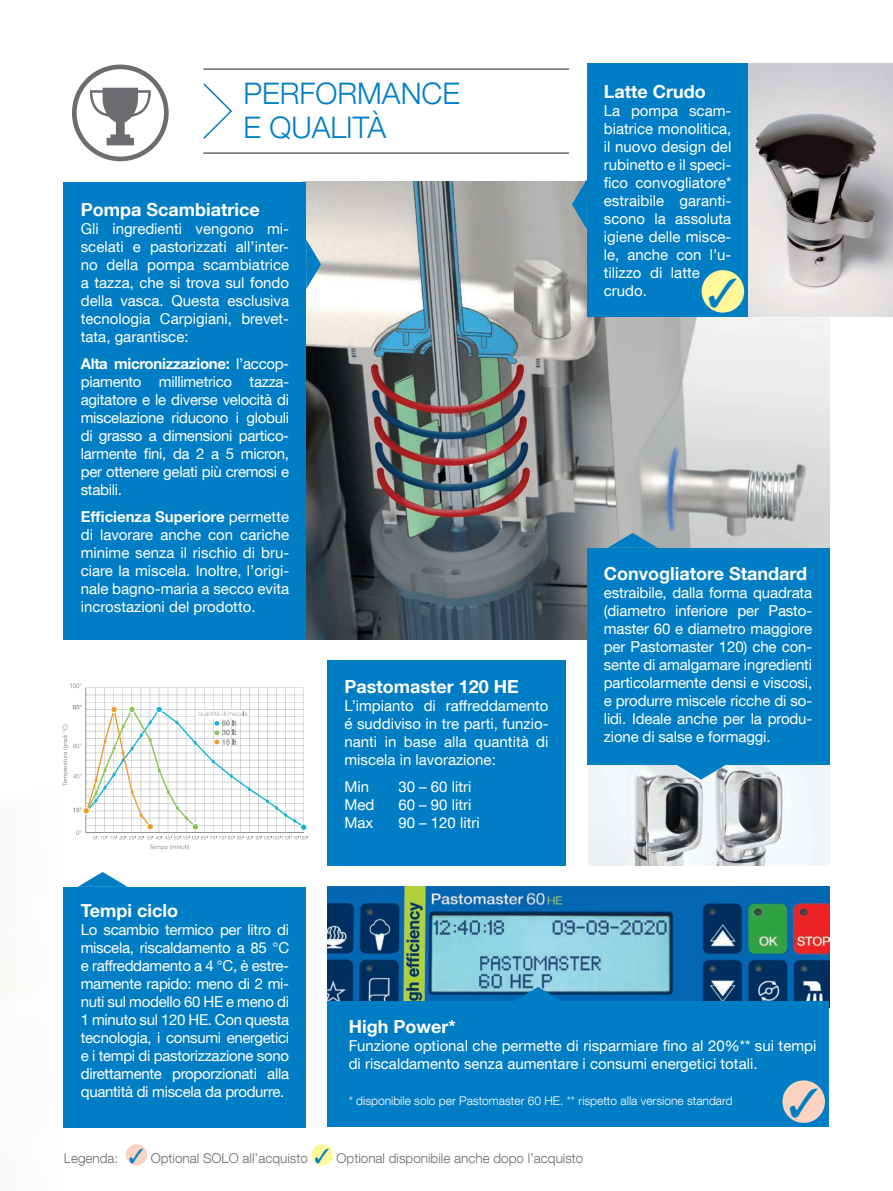
<style>
.page{position:relative;width:893px;height:1191px;background:#fff}
.page>*{position:absolute;margin:0;border:0;box-sizing:border-box;transform-origin:0 0}
.t1{font:300 29.7px/34.8px "Helvetica Neue LT Com";color:#007ec5}
.t2{font:700 18px "Helvetica Neue LT Com";color:#fff}
.t3{font:15px/18px "Helvetica Neue LT Com";color:#fff;text-align:justify}
.t4{font:300 13.5px "Helvetica Neue LT Com";color:#6c6d70}
.t5{font:300 12px "Helvetica Neue LT Com";color:#fff}
.s1{font-weight:700}
.s2{color:#007ec5}
</style>
<div class="page">
<img style="left:63px;top:182px;width:1px;height:946px">
<img style="left:327px;top:887px;width:502px;height:114px">
<img style="left:588px;top:764px;width:241px;height:101px">
<img style="left:306px;top:182px;width:523px;height:457px">
<hr style="left:203px;top:153px;width:366px;height:1px;background:#231f20">
<svg style="left:203px;top:83px;width:29px;height:56px"></svg>
<svg style="left:72px;top:65px;width:97px;height:96px"></svg>
<hr style="left:203px;top:69px;width:366px;height:1px;background:#231f20">
<div style="left:64px;top:182px;width:242px;height:457px;background:#007ec5"></div>
<svg style="left:306px;top:239px;width:15px;height:50px"></svg>
<svg style="left:78px;top:872px;width:50px;height:15px"></svg>
<div style="left:64px;top:887px;width:242px;height:240px;background:#007ec5"></div>
<svg style="left:676px;top:764px;width:50px;height:15px"></svg>
<svg style="left:608px;top:533px;width:50px;height:15px"></svg>
<svg style="left:572px;top:179px;width:15px;height:50px"></svg>
<div style="left:587px;top:548px;width:242px;height:216px;background:#007ec5"></div>
<div style="left:327px;top:660px;width:239px;height:205px;background:#007ec5"></div>
<svg style="left:513px;top:986px;width:50px;height:15px"></svg>
<div style="left:327px;top:1001px;width:502px;height:126px;background:#007ec5"></div>
<div style="left:587px;top:64px;width:161px;height:253px;background:#007ec5"></div>
<div style="left:58px;top:680px;width:254px;height:174px;background:#fff"></div>
<hr style="left:86px;top:702px;width:218px;height:1px;background:#929497">
<hr style="left:86px;top:695px;width:218px;height:1px;background:#929497">
<hr style="left:86px;top:687px;width:218px;height:1px;background:#929497">
<hr style="left:249px;top:688px;width:1px;height:144px;background:#929497">
<hr style="left:240px;top:688px;width:1px;height:144px;background:#929497">
<hr style="left:231px;top:688px;width:1px;height:144px;background:#929497">
<hr style="left:222px;top:688px;width:1px;height:144px;background:#929497">
<hr style="left:213px;top:688px;width:1px;height:144px;background:#929497">
<hr style="left:204px;top:688px;width:1px;height:144px;background:#929497">
<hr style="left:195px;top:688px;width:1px;height:144px;background:#929497">
<hr style="left:186px;top:688px;width:1px;height:144px;background:#929497">
<hr style="left:177px;top:688px;width:1px;height:144px;background:#929497">
<hr style="left:168px;top:688px;width:1px;height:144px;background:#929497">
<hr style="left:159px;top:688px;width:1px;height:144px;background:#929497">
<hr style="left:150px;top:688px;width:1px;height:144px;background:#929497">
<hr style="left:141px;top:688px;width:1px;height:144px;background:#929497">
<hr style="left:132px;top:688px;width:1px;height:144px;background:#929497">
<hr style="left:123px;top:688px;width:1px;height:144px;background:#929497">
<hr style="left:114px;top:688px;width:1px;height:144px;background:#929497">
<hr style="left:104px;top:688px;width:1px;height:144px;background:#929497">
<hr style="left:95px;top:688px;width:1px;height:144px;background:#929497">
<hr style="left:258px;top:688px;width:1px;height:144px;background:#929497">
<hr style="left:267px;top:688px;width:1px;height:144px;background:#929497">
<hr style="left:276px;top:688px;width:1px;height:144px;background:#929497">
<hr style="left:285px;top:688px;width:1px;height:144px;background:#929497">
<hr style="left:295px;top:688px;width:1px;height:144px;background:#929497">
<hr style="left:304px;top:688px;width:1px;height:144px;background:#929497">
<svg style="left:70px;top:683px;width:12px;height:5px"></svg>
<hr style="left:85px;top:687px;width:1px;height:145px;background:#929497">
<svg style="left:63px;top:705px;width:245px;height:145px"></svg>
<img style="left:748px;top:64px;width:145px;height:253px">
<div style="left:126px;top:1144px;width:21px;height:21px;background:#fcd2c0;border-radius:50%"></div>
<div style="left:312px;top:1144px;width:21px;height:21px;background:#fff79a;border-radius:50%"></div>
<div style="left:702px;top:270px;width:42px;height:43px;background:#fff79a;border-radius:50%"></div>
<div style="left:782px;top:1080px;width:43px;height:43px;background:#fcd2c0;border-radius:50%"></div>
<h1 class="t1" style="left:244px;top:75px;width:218px">PERFORMANCE<br>E QUALITÀ</h1>
<p class="t2" style="left:81px;top:198px;width:180px">Pompa Scambiatrice</p>
<p class="t3" style="left:81px;top:219px;width:210px">Gli ingredienti vengono mi&shy;scelati e pastorizzati all’inter&shy;no della pompa scambiatrice a tazza, che si trova sul fondo della vasca. Questa esclusiva tecnologia Carpigiani, brevet&shy;tata, garantisce:</p>
<p class="t3" style="left:81px;top:354px;width:210px"><span class="s1">Alta micronizzazione:</span> l’accop&shy;piamento millimetrico tazza&shy;agitatore e le diverse velocità di miscelazione riducono i globuli di grasso a dimensioni partico&shy;larmente fini, da 2 a 5 micron, per ottenere gelati più cremosi e stabili.</p>
<p class="t3" style="left:81px;top:507px;width:210px"><span class="s1">Efficienza Superiore</span> permette di lavorare anche con cariche minime senza il rischio di bru&shy;ciare la miscela. Inoltre, l’origi&shy;nale bagno-maria a secco evita incrostazioni del prodotto.</p>
<p class="t2" style="left:344px;top:675px;width:176px">Pastomaster 120 HE</p>
<p class="t3" style="left:344px;top:696px;width:206px">L’impianto di raffreddamento é suddiviso in tre parti, funzio&shy;nanti in base alla quantità di miscela in lavorazione:</p>
<p class="t3" style="left:344px;top:777px;width:26px">Min</p>
<p class="t3" style="left:398px;top:777px;width:75px">30 – 60 litri</p>
<p class="t3" style="left:344px;top:795px;width:32px">Med</p>
<p class="t3" style="left:398px;top:795px;width:75px">60 – 90 litri</p>
<p class="t3" style="left:344px;top:813px;width:30px">Max</p>
<p class="t3" style="left:398px;top:813px;width:83px">90 – 120 litri</p>
<p class="t2" style="left:604px;top:80px;width:104px">Latte Crudo</p>
<p class="t3" style="left:604px;top:101px;width:129px;text-align:left">La pompa scam&shy;biatrice monolitica, il nuovo design del rubinetto e il speci&shy;fico convogliatore* estraibile garanti&shy;scono la assoluta igiene delle misce&shy;le, anche con l’u&shy;tilizzo di latte crudo.</p>
<p class="t2" style="left:604px;top:562px;width:205px">Convogliatore Standard</p>
<p class="t3" style="left:604px;top:583px;width:210px">estraibile, dalla forma quadrata (diametro inferiore per Pasto&shy;master 60 e diametro maggiore per Pastomaster 120) che con&shy;sente di amalgamare ingredienti particolarmente densi e viscosi, e produrre miscele ricche di so&shy;lidi. Ideale anche per la produ&shy;zione di salse e formaggi.</p>
<p class="t2" style="left:81px;top:899px;width:99px">Tempi ciclo</p>
<p class="t3" style="left:81px;top:920px;width:210px">Lo scambio termico per litro di miscela, riscaldamento a 85 °C e raffreddamento a 4 °C, è estre&shy;mamente rapido: meno di 2 mi&shy;nuti sul modello 60 HE e meno di 1 minuto sul 120 HE. Con questa tecnologia, i consumi energetici e i tempi di pastorizzazione sono direttamente proporzionati alla quantità di miscela da produrre.</p>
<p class="t2" style="left:349px;top:1015px;width:108px">High Power*</p>
<p class="t3" style="left:349px;top:1036px;width:469px">Funzione optional che permette di risparmiare fino al 20%** sui tempi di riscaldamento senza aumentare i consumi energetici totali.</p>
<p class="t5" style="left:349px;top:1093px;width:385px">* disponibile solo per Pastomaster 60 HE. ** rispetto alla versione standard</p>
<p class="t4" style="left:64px;top:1149px;width:521px">Legenda: <span class="s2">✓</span> Optional SOLO all’acquisto <span class="s2">✓</span> Optional disponibile anche dopo l’acquisto</p>
</div>
